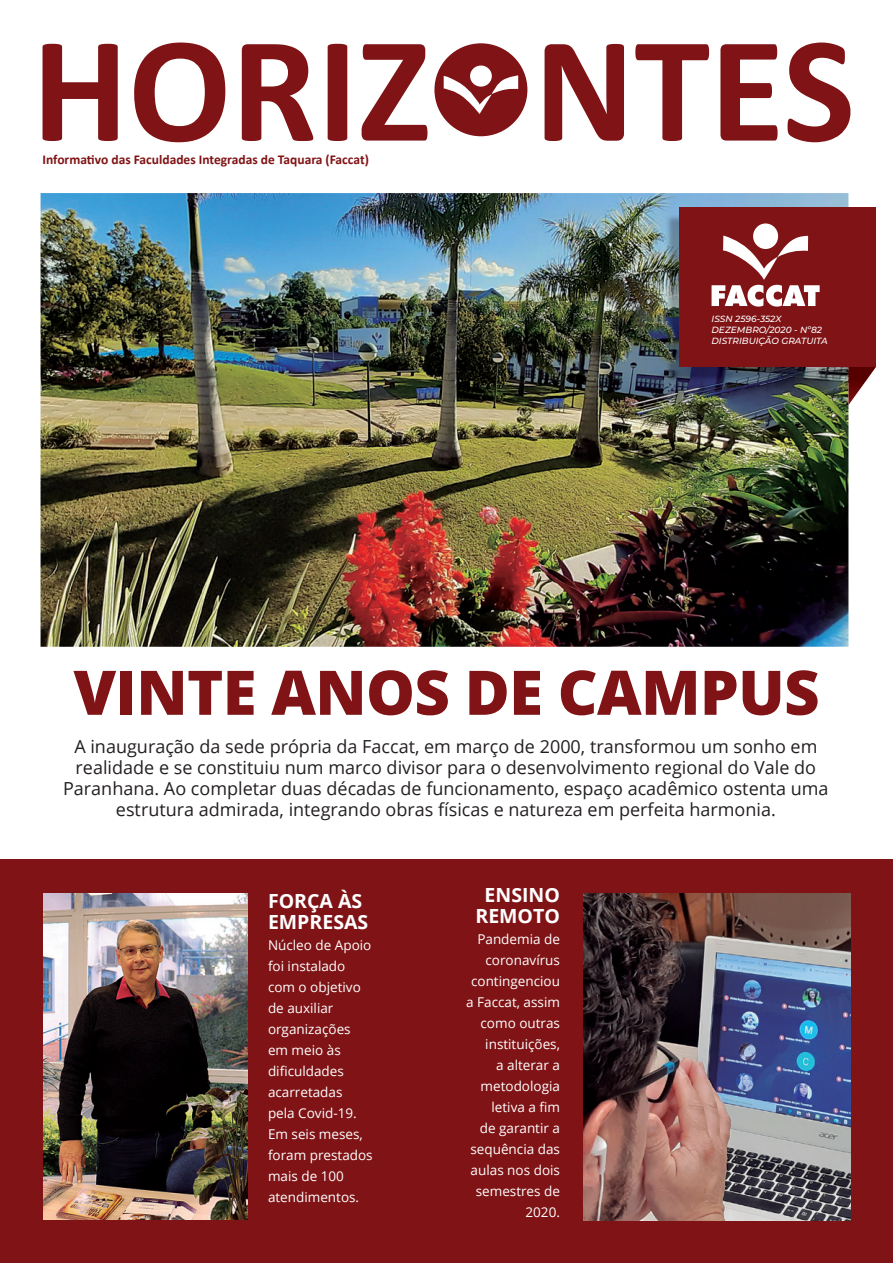
<style>
.page{position:relative;width:893px;height:1263px;background:#fff}
.page>*{position:absolute;margin:0;border:0;box-sizing:border-box;transform-origin:0 0}
.t1{font:800 61.5px "Open Sans";letter-spacing:-.01em;color:#7f1315}
.t2{font:700 19.5px/21px "Open Sans";color:#fff}
.t3{font:18px/21px "Open Sans";color:#231f20;text-align:center}
.t4{font:13.5px/21px "Open Sans";color:#fff}
.t5{font:700 13.5px "Calibri";color:#7f1315}
.t6{font:italic 500 9px/10.8px "Montserrat";color:#fff}
</style>
<div class="page">
<img style="left:41px;top:193px;width:807px;height:454px">
<img style="left:665px;top:213px;width:183px;height:170px">
<div style="left:679px;top:207px;width:197px;height:160px;background:#7f1315"></div>
<svg style="left:848px;top:367px;width:28px;height:38px"></svg>
<div style="left:753px;top:223px;width:25px;height:26px;background:#fff;border-radius:50%"></div>
<svg style="left:711px;top:236px;width:109px;height:71px"></svg>
<svg style="left:43px;top:43px;width:807px;height:99px"></svg>
<div style="left:0;top:859px;width:893px;height:404px;background:#7f1315"></div>
<img style="left:584px;top:894px;width:266px;height:326px">
<img style="left:43px;top:893px;width:204px;height:327px">
<p class="t5" style="left:43px;top:150px;width:328px">Informativo das Faculdades Integradas de Taquara (Faccat)</p>
<p class="t6" style="left:711px;top:313px;width:118px">ISSN 2596-352X<br>DEZEMBRO/2020 - Nº82<br>DISTRIBUIÇÃO GRATUITA</p>
<h1 class="t1" style="left:73px;top:646px;width:748px">VINTE ANOS DE CAMPUS</h1>
<p class="t3" style="left:63px;top:735px;width:767px">A inauguração da sede própria da Faccat, em março de 2000, transformou um sonho em realidade e se constituiu num marco divisor para o desenvolvimento regional do Vale do Paranhana. Ao completar duas décadas de funcionamento, espaço acadêmico ostenta uma estrutura admirada, integrando obras físicas e natureza em perfeita harmonia.</p>
<h2 class="t2" style="left:268px;top:890px;width:102px">FORÇA ÀS<br>EMPRESAS</h2>
<p class="t4" style="left:268px;top:934px;width:106px">Núcleo de Apoio foi instalado com o objetivo de auxiliar organizações em meio às dificuldades acarretadas<br>pela Covid-19.<br>Em seis meses, foram prestados mais de 100 atendimentos.</p>
<h2 class="t2" style="left:475px;top:883px;width:86px;text-align:center">ENSINO<br>REMOTO</h2>
<p class="t4" style="left:466px;top:928px;width:95px;text-align:right">Pandemia de coronavírus contingenciou a Faccat, assim como outras instituições,<br>a alterar a metodologia letiva a fim<br>de garantir a sequência das aulas nos dois semestres de<br>2020.</p>
</div>
